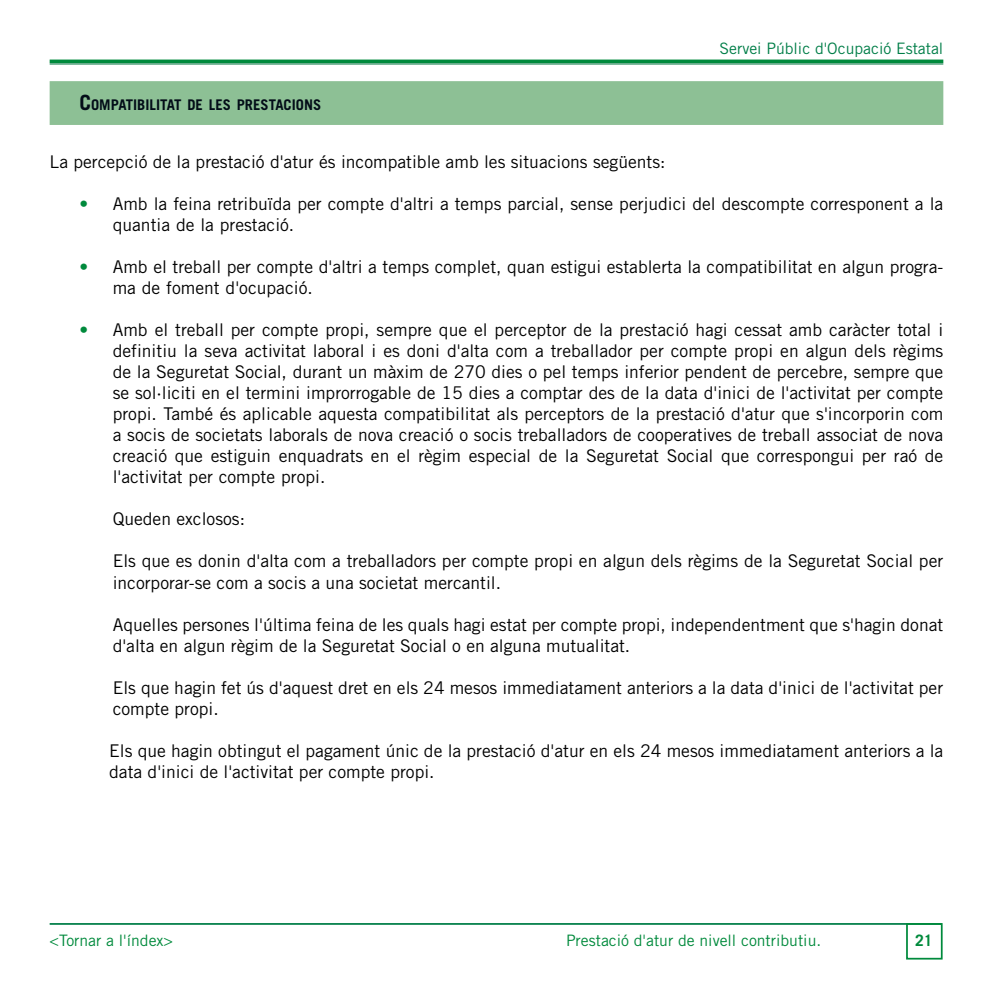
<style>
.page{position:relative;width:993px;height:993px;background:#fff}
.page>*{position:absolute;margin:0;border:0;box-sizing:border-box;transform-origin:0 0}
.t1{font:17.5px/21px "Trade Gothic LT Std";color:#000}
.t2{font:15.75px "Trade Gothic LT Std";color:#008a3c}
.t3{font:15.75px "Trade Gothic LT Std";color:#007e48}
.t4{font:700 15.75px "Trade Gothic LT Std";color:#008a3c}
.t5{font:700 14.7px "Trade Gothic LT Std";color:#030d18}
.s1{font-size:21px}
.s2{color:#008a3c}
</style>
<div class="page">
<hr style="left:50px;top:922px;width:891px;height:2px;background:#007e48">
<div style="left:905px;top:922px;width:37px;height:37px;border:2px solid #008a3c"></div>
<svg style="left:50px;top:59px;width:893px;height:4px;fill:#008a3c"></svg>
<hr style="left:50px;top:63px;width:893px;height:2px;background:#62aa88">
<div style="left:50px;top:81px;width:893px;height:44px;background:#8dc095"></div>
<p class="t5" style="left:79px;top:96px;width:243px"><span class="s1">C</span>OMPATIBILITAT DE LES PRESTACIONS</p>
<p class="t3" style="left:719px;top:39px;width:225px">Servei Públic d'Ocupació Estatal</p>
<p class="t1" style="left:50px;top:151px;width:617px">La percepció de la prestació d'atur és incompatible amb les situacions següents:</p>
<p class="t1" style="left:113px;top:193px;width:831px;text-indent:-33px"><span class="s2">•</span> Amb la feina retribuïda per compte d'altri a temps parcial, sense perjudici del descompte corresponent a la quantia de la prestació.</p>
<p class="t1" style="left:113px;top:256px;width:831px;text-indent:-33px"><span class="s2">•</span> Amb el treball per compte d'altri a temps complet, quan estigui establerta la compatibilitat en algun progra&shy;ma de foment d'ocupació.</p>
<p class="t1" style="left:113px;top:319px;width:831px;text-align:justify;text-indent:-33px"><span class="s2">•</span> Amb el treball per compte propi, sempre que el perceptor de la prestació hagi cessat amb caràcter total i definitiu la seva activitat laboral i es doni d'alta com a treballador per compte propi en algun dels règims de la Seguretat Social, durant un màxim de 270 dies o pel temps inferior pendent de percebre, sempre que se sol·liciti en el termini improrrogable de 15 dies a comptar des de la data d'inici de l'activitat per compte propi. També és aplicable aquesta compatibilitat als perceptors de la prestació d'atur que s'incorporin com a socis de societats laborals de nova creació o socis treballadors de cooperatives de treball associat de nova creació que estiguin enquadrats en el règim especial de la Seguretat Social que correspongui per raó de l'activitat per compte propi.</p>
<p class="t1" style="left:113px;top:508px;width:134px">Queden exclosos:</p>
<p class="t1" style="left:113px;top:550px;width:831px">Els que es donin d'alta com a treballadors per compte propi en algun dels règims de la Seguretat Social per incorporar-se com a socis a una societat mercantil.</p>
<p class="t1" style="left:113px;top:613px;width:831px">Aquelles persones l'última feina de les quals hagi estat per compte propi, independentment que s'hagin donat d'alta en algun règim de la Seguretat Social o en alguna mutualitat.</p>
<p class="t1" style="left:113px;top:676px;width:831px">Els que hagin fet ús d'aquest dret en els 24 mesos immediatament anteriors a la data d'inici de l'activitat per compte propi.</p>
<p class="t1" style="left:109px;top:739px;width:835px">Els que hagin obtingut el pagament únic de la prestació d'atur en els 24 mesos immediatament anteriors a la data d'inici de l'activitat per compte propi.</p>
<p class="t2" style="left:50px;top:930px;width:125px">&lt;Tornar a l'índex&gt;</p>
<p class="t4" style="left:914px;top:930px;width:19px">21</p>
<p class="t2" style="left:566px;top:930px;width:257px">Prestació d'atur de nivell contributiu.</p>
</div>
